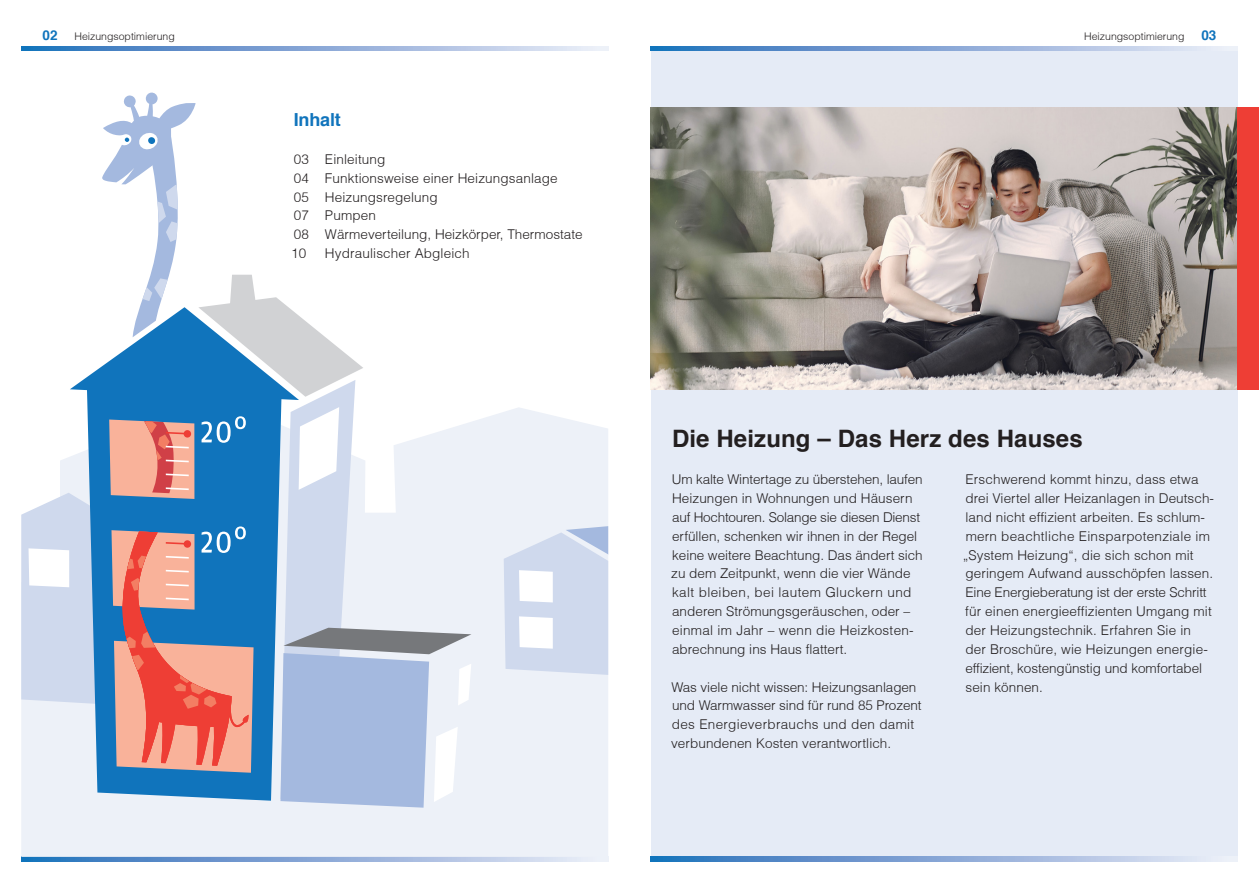
<style>
.page{position:relative;width:1259px;height:893px;background:#fff}
.page>*{position:absolute;margin:0;border:0;box-sizing:border-box;transform-origin:0 0}
.t1{font:700 24px "Helvetica";letter-spacing:.005em;color:#231f20}
.t2{font:700 18px "Helvetica";letter-spacing:-.01em;color:#1074bc}
.t3{font:300 13.5px/18.9px "Helvetica";letter-spacing:.005em;color:#231f20}
.t4{font:700 13.5px "Helvetica";color:#1074bc}
.t5{font:300 10.5px "Helvetica";color:#231f20}
.s1{font-weight:700;font-size:13.5px;color:#1074bc}
</style>
<div class="page">
<div style="left:651px;top:51px;width:586px;height:810px;background:#e5ebf6"></div>
<svg style="left:21px;top:46px;width:587px;height:5px;background:#88aad7"></svg>
<svg style="left:21px;top:857px;width:587px;height:4px;background:#88aad7"></svg>
<svg style="left:651px;top:46px;width:586px;height:5px;background:#88aad7"></svg>
<svg style="left:651px;top:857px;width:532px;height:4px;background:#7ea4d4"></svg>
<img style="left:651px;top:107px;width:586px;height:283px">
<div style="left:1237px;top:107px;width:22px;height:283px;background:#ee3e35"></div>
<div style="left:21px;top:808px;width:587px;height:49px;background:#edf1f8"></div>
<svg style="left:21px;top:92px;width:587px;height:716px"></svg>
<p class="t4" style="left:43px;top:26px;width:17px">02</p>
<p class="t5" style="left:74px;top:29px;width:102px">Heizungsoptimierung</p>
<p class="t5" style="left:1084px;top:29px;width:134px">Heizungsoptimierung <span class="s1">03</span></p>
<h2 class="t2" style="left:294px;top:108px;width:49px">Inhalt</h2>
<p class="t3" style="left:291px;top:149px;width:293px">03 Einleitung<br>04 Funktionsweise einer Heizungsanlage<br>05 Heizungsregelung<br>07 Pumpen<br>08 Wärmeverteilung, Heizkörper, Thermostate<br>10</p>
<p class="t3" style="left:325px;top:244px;width:146px">Hydraulischer Abgleich</p>
<h1 class="t1" style="left:672px;top:423px;width:412px">Die Heizung – Das Herz des Hauses</h1>
<p class="t3" style="left:671px;top:470px;width:253px">Um kalte Wintertage zu überstehen, laufen Heizungen in Wohnungen und Häusern auf Hochtouren. Solange sie diesen Dienst erfüllen, schenken wir ihnen in der Regel keine weitere Beachtung. Das ändert sich zu dem Zeitpunkt, wenn die vier Wände kalt bleiben, bei lautem Gluckern und anderen Strömungsgeräuschen, oder – einmal im Jahr – wenn die Heizkosten&shy;abrechnung ins Haus flattert.</p>
<p class="t3" style="left:671px;top:677px;width:252px">Was viele nicht wissen: Heizungsanlagen und Warmwasser sind für rund 85 Prozent des Energieverbrauchs und den damit verbundenen Kosten verantwortlich.</p>
<p class="t3" style="left:963px;top:470px;width:253px">Erschwerend kommt hinzu, dass etwa drei Viertel aller Heizanlagen in Deutsch&shy;land nicht effizient arbeiten. Es schlum&shy;mern beachtliche Einsparpotenziale im „System Heizung“, die sich schon mit geringem Aufwand ausschöpfen lassen.<br>Eine Energieberatung ist der erste Schritt für einen energieeffizienten Umgang mit der Heizungstechnik. Erfahren Sie in<br>der Broschüre, wie Heizungen energie&shy;effizient, kostengünstig und komfortabel sein können.</p>
</div>
